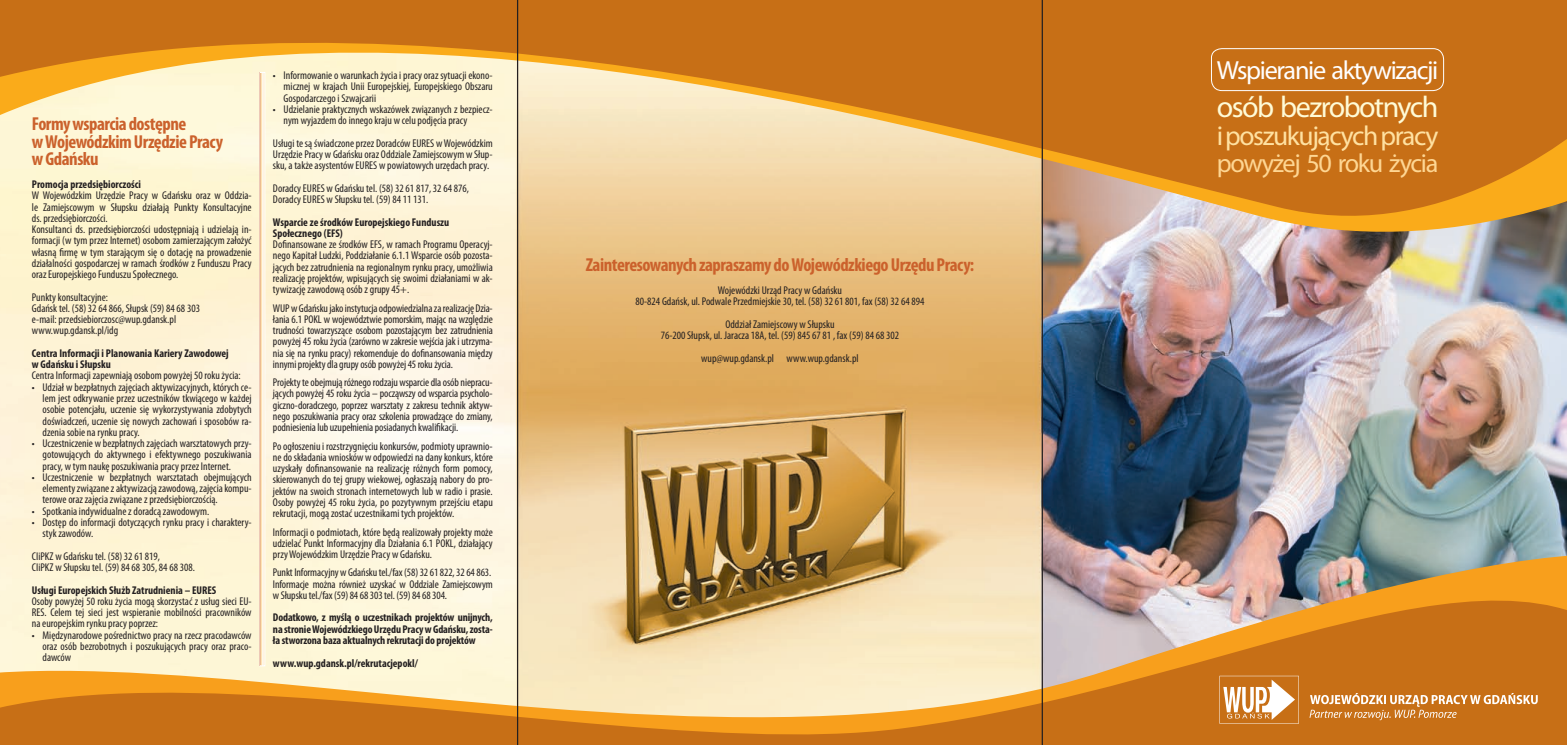
<style>
.page{position:relative;width:1567px;height:745px;background:#fff}
.page>*{position:absolute;margin:0;border:0;box-sizing:border-box;transform-origin:0 0}
.t1{font:30px "Myriad Pro";letter-spacing:-.05em;color:#fffbd6}
.t2{font:27.5px "Myriad Pro";letter-spacing:-.05em;color:#ffe1a1}
.t3{font:26.25px "Myriad Pro";letter-spacing:-.05em;color:#fff}
.t4{font:26.25px "Myriad Pro";letter-spacing:-.05em;color:#fed693}
.naglowek1{font:700 condensed 18.75px/17.5px "Myriad Pro";letter-spacing:-.025em;color:#cb612c}
.body{font:condensed 11.25px/11.2px "Myriad Pro";color:#231f20;text-align:justify}
.body-wylicz{font:condensed 11.25px/11.2px "Myriad Pro";color:#231f20;text-align:justify}
.body_bold{font:700 condensed 11.25px "Myriad Pro";color:#231f20}
.body-2{font:700 condensed 11.25px/11.2px "Myriad Pro";letter-spacing:-.01em;color:#231f20;text-align:justify}
.body_bold-2{font:condensed 11.25px "Myriad Pro";color:#231f20}
</style>
<div class="page">
<img style="left:0;top:310px;width:1566px;height:120px">
<img style="left:0;top:430px;width:1566px;height:78px">
<img style="left:0;top:283px;width:1566px;height:27px">
<svg style="left:0;top:0;width:1566px;height:283px;background:#dfaf72"></svg>
<img style="left:0;top:508px;width:1566px;height:236px">
<svg style="left:1210px;top:48px;width:233px;height:43px;background:#c97521"></svg>
<div style="left:260px;top:72px;width:5px;height:593px;background:#fef7e9"></div>
<div style="left:260px;top:72px;width:5px;height:593px;border:1px solid #fff"></div>
<svg style="left:1219px;top:675px;width:79px;height:48px"></svg>
<svg style="left:1309px;top:692px;width:228px;height:27px;background:#d38e48"></svg>
<hr style="left:517px;top:0;width:1px;height:744px;background:#231f20">
<hr style="left:1041px;top:0;width:1px;height:744px;background:#231f20">
<p class="naglowek1" style="left:32px;top:115px;width:193px">Formy wsparcia dostępne wWojewódzkim Urzędzie Pracy wGdańsku</p>
<p class="body_bold" style="left:32px;top:177px;width:111px">Promocja przedsiębiorczości</p>
<p class="body" style="left:32px;top:190px;width:221px">W Wojewódzkim Urzędzie Pracy w Gdańsku oraz w Oddzia&shy;le Zamiejscowym w Słupsku działają Punkty Konsultacyjne ds. przedsiębiorczości.</p>
<p class="body" style="left:32px;top:223px;width:221px">Konsultanci ds. przedsiębiorczości udostępniają i udzielają in&shy;formacji (w tym przez Internet) osobom zamierzającym założyć własną firmę w tym starającym się o dotację na prowadzenie działalności gospodarczej w ramach środków z Funduszu Pracy oraz Europejskiego Funduszu Społecznego.</p>
<p class="body" style="left:32px;top:291px;width:78px">Punkty konsultacyjne:</p>
<p class="body_bold-2" style="left:32px;top:301px;width:170px">Gdańsk tel. (58) 32 64 866, Słupsk (59) 84 68 303</p>
<p class="body_bold-2" style="left:32px;top:312px;width:146px">e-mail: przedsiebiorczosc@wup.gdansk.pl</p>
<p class="body_bold-2" style="left:32px;top:324px;width:88px">www.wup.gdansk.pl/idg</p>
<p class="body_bold" style="left:32px;top:346px;width:198px">Centra Informacji i Planowania Kariery Zawodowej</p>
<p class="body_bold" style="left:32px;top:357px;width:80px">w Gdańsku i Słupsku</p>
<p class="body" style="left:32px;top:370px;width:210px">Centra Informacji zapewniają osobom powyżej 50 roku życia:</p>
<p class="body-wylicz" style="left:43px;top:381px;width:211px;text-indent:-11px">• Udział w bezpłatnych zajęciach aktywizacyjnych, których ce&shy;lem jest odkrywanie przez uczestników tkwiącego w każdej osobie potencjału, uczenie się wykorzystywania zdobytych doświadczeń, uczenie się nowych zachowań i sposobów ra&shy;dzenia sobie na rynku pracy.</p>
<p class="body-wylicz" style="left:43px;top:437px;width:211px;text-indent:-11px">• Uczestniczenie w bezpłatnych zajęciach warsztatowych przy&shy;gotowujących do aktywnego i efektywnego poszukiwania pracy, w tym naukę poszukiwania pracy przez Internet.</p>
<p class="body-wylicz" style="left:43px;top:471px;width:211px;text-indent:-11px">• Uczestniczenie w bezpłatnych warsztatach obejmujących elementy związane zaktywizacją zawodową, zajęcia kompu&shy;terowe oraz zajęcia związane z przedsiębiorczością.</p>
<p class="body-wylicz" style="left:32px;top:505px;width:179px">• Spotkania indywidualne z doradcą zawodowym.</p>
<p class="body-wylicz" style="left:43px;top:516px;width:211px;text-indent:-11px">• Dostęp do informacji dotyczących rynku pracy i charaktery&shy;styk zawodów.</p>
<p class="body" style="left:32px;top:550px;width:130px">CIiPKZ w Gdańsku tel. (58) 32 61 819,</p>
<p class="body" style="left:32px;top:561px;width:165px">CIiPKZ w Słupsku tel. (59) 84 68 305, 84 68 308.</p>
<p class="body_bold" style="left:32px;top:582px;width:186px">Usługi Europejskich Służb Zatrudnienia – EURES</p>
<p class="body" style="left:32px;top:595px;width:221px">Osoby powyżej 50 roku życia mogą skorzystać z usług sieci EU-RES. Celem tej sieci jest wspieranie mobilności pracowników na europejskim rynku pracy poprzez:</p>
<p class="body-wylicz" style="left:43px;top:628px;width:211px;text-indent:-11px">• Międzynarodowe pośrednictwo pracy na rzecz pracodawców oraz osób bezrobotnych i poszukujących pracy oraz praco&shy;dawców</p>
<p class="body-wylicz" style="left:283px;top:70px;width:211px;text-indent:-11px">• Informowanie o warunkach życia i pracy oraz sytuacji ekono&shy;micznej w krajach Unii Europejskiej, Europejskiego Obszaru Gospodarczego i Szwajcarii</p>
<p class="body-wylicz" style="left:283px;top:103px;width:211px;text-indent:-11px">• Udzielanie praktycznych wskazówek związanych z bezpiecz&shy;nym wyjazdem do innego kraju w celu podjęcia pracy</p>
<p class="body" style="left:273px;top:137px;width:221px">Usługi te są świadczone przez Doradców EURES wWojewódzkim Urzędzie Pracy w Gdańsku oraz Oddziale Zamiejscowym w Słup&shy;sku, a także asystentów EURES w powiatowych urzędach pracy.</p>
<p class="body" style="left:273px;top:182px;width:197px">Doradcy EURES w Gdańsku tel. (58) 32 61 817, 32 64 876,</p>
<p class="body" style="left:273px;top:193px;width:157px">Doradcy EURES w Słupsku tel. (59) 84 11 131.</p>
<p class="body_bold" style="left:273px;top:215px;width:178px">Wsparcie ze środków Europejskiego Funduszu</p>
<p class="body_bold" style="left:273px;top:226px;width:71px">Społecznego (EFS)</p>
<p class="body" style="left:273px;top:238px;width:221px">Dofinansowane ze środków EFS, w ramach Programu Operacyj&shy;nego Kapitał Ludzki, Poddziałanie 6.1.1 Wsparcie osób pozosta&shy;jących bez zatrudnienia na regionalnym rynku pracy, umożliwia realizację projektów, wpisujących się swoimi działaniami w ak&shy;tywizację zawodową osób z grupy 45+.</p>
<p class="body" style="left:273px;top:302px;width:221px">WUPwGdańskujakoinstytucjaodpowiedzialnazarealizację Dzia&shy;łania 6.1 POKL w województwie pomorskim, mając na względzie trudności towarzyszące osobom pozostającym bez zatrudnienia powyżej 45 roku życia (zarówno w zakresie wejścia jak i utrzyma&shy;nia się na rynku pracy) rekomenduje do dofinansowania między innymi projekty dla grupy osób powyżej 45 roku życia.</p>
<p class="body" style="left:273px;top:376px;width:221px">Projekty te obejmują różnego rodzaju wsparcie dla osób niepracu&shy;jących powyżej 45 roku życia – począwszy od wsparcia psycholo&shy;giczno-doradczego, poprzez warsztaty z zakresu technik aktyw&shy;nego poszukiwania pracy oraz szkolenia prowadzące do zmiany, podniesienia lub uzupełnienia posiadanych kwalifikacji.</p>
<p class="body" style="left:273px;top:440px;width:221px">Po ogłoszeniu i rozstrzygnięciu konkursów, podmioty uprawnio&shy;ne doskładania wniosków w odpowiedzi nadany konkurs, które uzyskały dofinansowanie na realizację różnych form pomocy, skierowanych do tej grupy wiekowej, ogłaszają nabory do pro&shy;jektów na swoich stronach internetowych lub w radio i prasie.<br>Osoby powyżej 45 roku życia, po pozytywnym przejściu etapu rekrutacji, mogą zostać uczestnikami tych projektów.</p>
<p class="body" style="left:273px;top:525px;width:221px">Informacji o podmiotach, które będą realizowały projekty może udzielać Punkt Informacyjny dla Działania 6.1 POKL, działający przy Wojewódzkim Urzędzie Pracy w Gdańsku.</p>
<p class="body" style="left:273px;top:566px;width:220px">Punkt Informacyjny w Gdańsku tel./fax (58) 32 61 822, 32 64 863.</p>
<p class="body" style="left:273px;top:577px;width:221px">Informacje można również uzyskać w Oddziale Zamiejscowym w Słupsku tel./fax (59) 84 68 303 tel. (59) 84 68 304.</p>
<p class="body-2" style="left:273px;top:611px;width:221px">Dodatkowo, z myślą o uczestnikach projektów unijnych, na stronie Wojewódzkiego Urzędu Pracy wGdańsku, zosta&shy;ła stworzona baza aktualnych rekrutacji do projektów</p>
<p class="body_bold" style="left:273px;top:655px;width:146px">www.wup.gdansk.pl/rekrutacjepokl/</p>
<p class="naglowek1" style="left:585px;top:256px;width:390px">Zainteresowanych zapraszamy doWojewódzkiego Urzędu Pracy:</p>
<p class="body" style="left:718px;top:284px;width:126px">Wojewódzki Urząd Pracy w Gdańsku</p>
<p class="body" style="left:635px;top:295px;width:290px">80-824 Gdańsk, ul. Podwale Przedmiejskie 30, tel. (58) 32 61 801, fax (58) 32 64 894</p>
<p class="body" style="left:725px;top:318px;width:111px">Oddział Zamiejscowy w Słupsku</p>
<p class="body" style="left:660px;top:329px;width:240px">76-200 Słupsk, ul. Jaracza 18A, tel. (59) 845 67 81 , fax (59) 84 68 302</p>
<p class="body" style="left:701px;top:352px;width:159px">wup@wup.gdansk.pl www.wup.gdansk.pl</p>
<p class="t3" style="left:1216px;top:54px;width:223px">Wspieranie aktywizacji</p>
<p class="t1" style="left:1216px;top:88px;width:223px">osób bezrobotnych</p>
<p class="t2" style="left:1216px;top:118px;width:223px">iposzukujących pracy</p>
<p class="t4" style="left:1216px;top:147px;width:223px">powyżej 50 roku życia</p>
</div>
